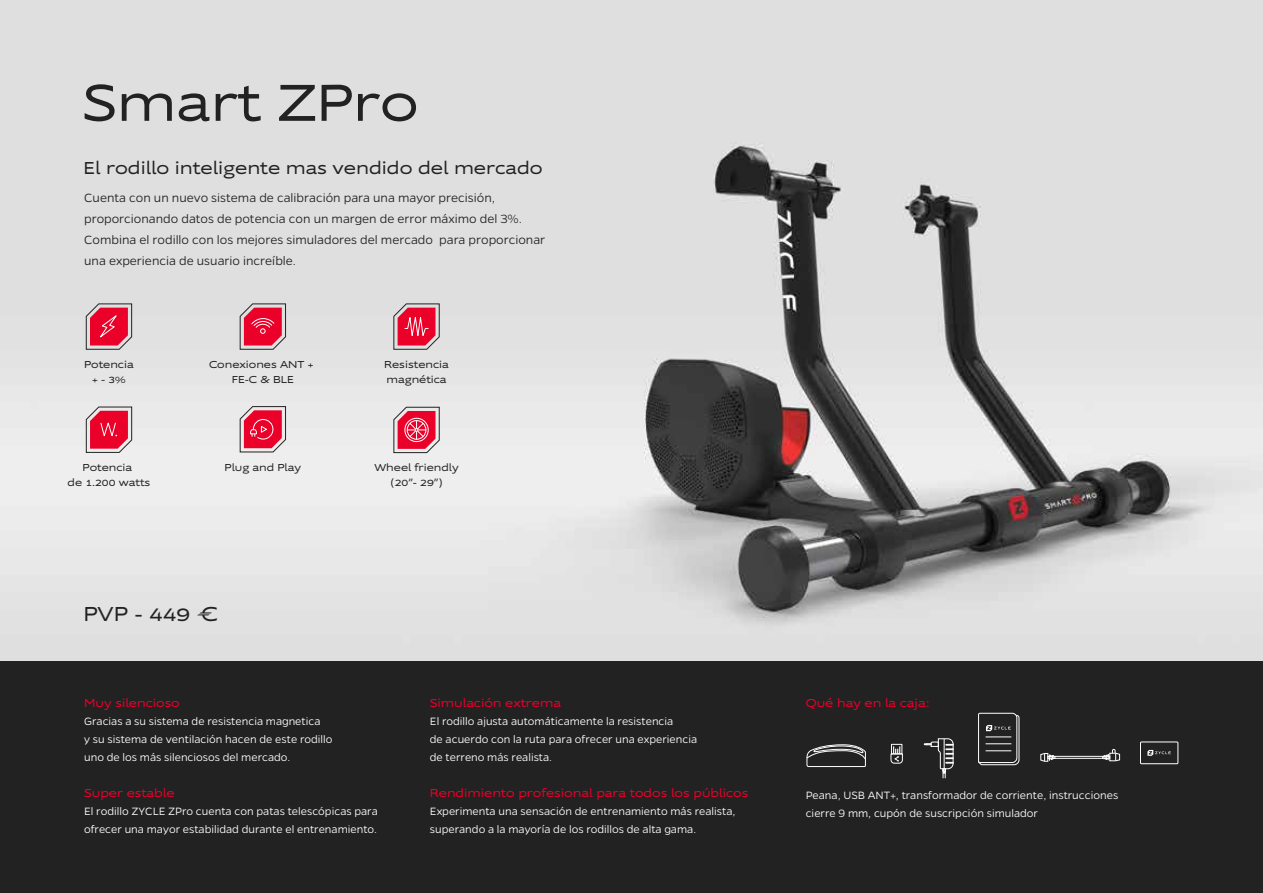
<style>
.page{position:relative;width:1263px;height:893px;background:#fff}
.page>*{position:absolute;margin:0;border:0;box-sizing:border-box;transform-origin:0 0}
.t1{font:expanded 54px "Supra";color:#222}
.t2{font:expanded 21px "Supra";color:#222}
.t3{font:expanded 18px "Supra";color:#222}
.t4{font:300 13.5px/21px "Gentona";color:#222}
.t5{font:300 12px/18px "Gentona";color:#fff}
.t6{font:expanded 12px "Supra";color:#ea0029}
.t7{font:expanded 10.5px/15px "Supra";color:#222;text-align:center}
</style>
<div class="page">
<img style="left:0;top:0;width:1263px;height:662px">
<div style="left:0;top:662px;width:1263px;height:231px;background:#222"></div>
<svg style="left:393px;top:303px;width:47px;height:47px;background:#d8576e"></svg>
<svg style="left:239px;top:303px;width:47px;height:47px;background:#d8536a"></svg>
<svg style="left:239px;top:406px;width:47px;height:47px;background:#dc596f"></svg>
<svg style="left:393px;top:406px;width:47px;height:47px;background:#dd657a"></svg>
<svg style="left:978px;top:713px;width:41px;height:52px"></svg>
<svg style="left:806px;top:744px;width:60px;height:23px"></svg>
<svg style="left:924px;top:738px;width:29px;height:40px"></svg>
<div style="left:1047px;top:756px;width:63px;height:2px;border:1px solid #fff"></div>
<svg style="left:1040px;top:753px;width:16px;height:9px"></svg>
<svg style="left:1102px;top:749px;width:18px;height:13px"></svg>
<div style="left:891px;top:744px;width:11px;height:10px;border:1px solid #fff"></div>
<svg style="left:891px;top:746px;width:12px;height:17px"></svg>
<div style="left:1140px;top:742px;width:38px;height:22px;border:1px solid #fff"></div>
<svg style="left:1147px;top:750px;width:24px;height:6px"></svg>
<svg style="left:86px;top:303px;width:46px;height:47px;background:#d95068"></svg>
<svg style="left:86px;top:406px;width:46px;height:47px;background:#dc526a"></svg>
<h1 class="t1" style="left:82px;top:67px;width:338px">Smart ZPro</h1>
<h3 class="t3" style="left:84px;top:156px;width:461px">El rodillo inteligente mas vendido del mercado</h3>
<p class="t4" style="left:84px;top:187px;width:463px">Cuenta con un nuevo sistema de calibración para una mayor precisión, proporcionando datos de potencia con un margen de error máximo del 3%.<br>Combina el rodillo con los mejores simuladores del mercado para proporcionar una experiencia de usuario increíble.</p>
<p class="t7" style="left:84px;top:357px;width:51px">Potencia + - 3%</p>
<p class="t7" style="left:209px;top:357px;width:106px">Conexiones ANT +<br>FE-C &amp; BLE</p>
<p class="t7" style="left:384px;top:357px;width:66px;text-align:left">Resistencia magnética</p>
<p class="t7" style="left:68px;top:460px;width:84px">Potencia<br>de 1.200 watts</p>
<p class="t7" style="left:374px;top:460px;width:86px">Wheel friendly (20”- 29”)</p>
<p class="t7" style="left:225px;top:460px;width:78px">Plug and Play</p>
<h2 class="t2" style="left:83px;top:600px;width:136px">PVP - 449 €</h2>
<p class="t6" style="left:84px;top:695px;width:97px">Muy silencioso</p>
<p class="t5" style="left:84px;top:712px;width:250px">Gracias a su sistema de resistencia magnetica<br>y su sistema de ventilación hacen de este rodillo uno de los más silenciosos del mercado.</p>
<p class="t6" style="left:84px;top:785px;width:92px">Super estable</p>
<p class="t5" style="left:84px;top:802px;width:295px">El rodillo ZYCLE ZPro cuenta con patas telescópicas para ofrecer una mayor estabilidad durante el entrenamiento.</p>
<p class="t6" style="left:430px;top:695px;width:133px">Simulación extrema</p>
<p class="t5" style="left:430px;top:712px;width:269px">El rodillo ajusta automáticamente la resistencia<br>de acuerdo con la ruta para ofrecer una experiencia de terreno más realista.</p>
<p class="t6" style="left:430px;top:785px;width:320px">Rendimiento profesional para todos los públicos</p>
<p class="t5" style="left:430px;top:802px;width:307px">Experimenta una sensación de entrenamiento más realista, superando a la mayoría de los rodillos de alta gama.</p>
<p class="t6" style="left:806px;top:695px;width:125px">Qué hay en la caja:</p>
<p class="t5" style="left:806px;top:786px;width:314px">Peana, USB ANT+, transformador de corriente, instrucciones cierre 9 mm, cupón de suscripción simulador</p>
</div>
